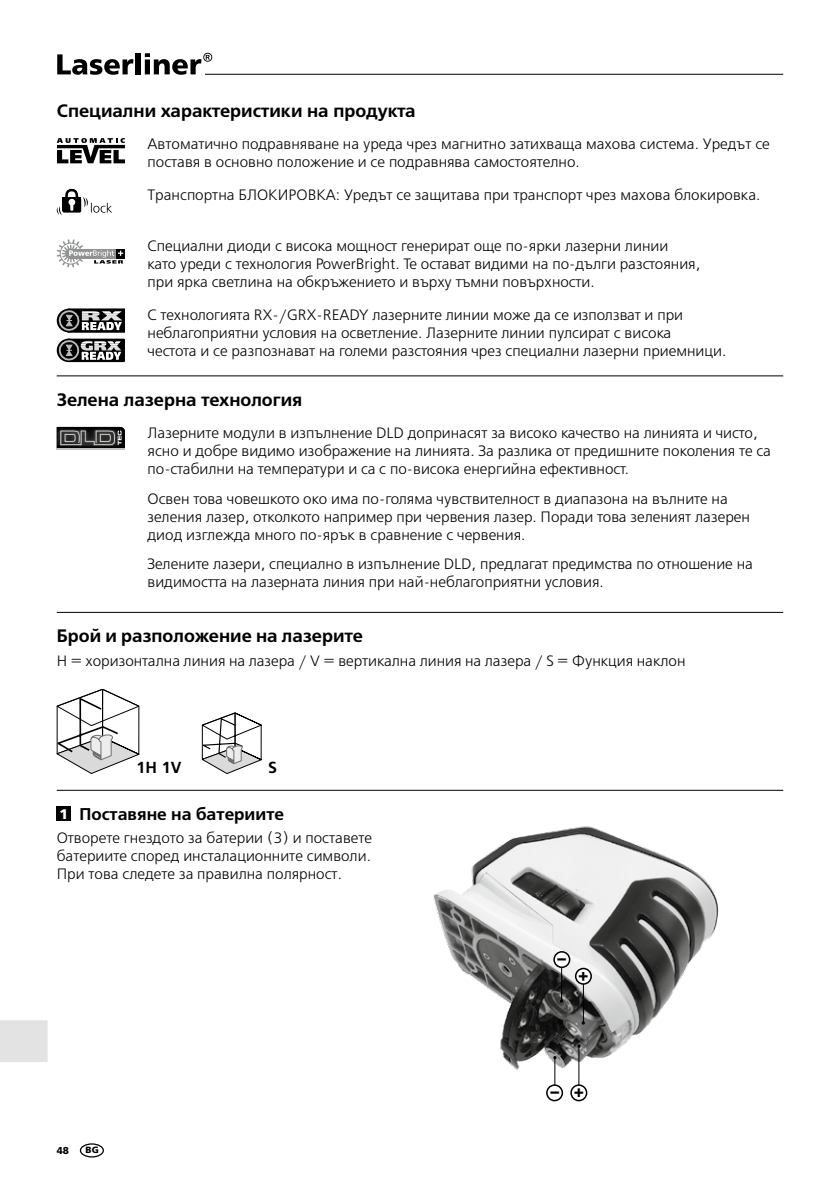
<style>
.page{position:relative;width:840px;height:1191px;background:#fff}
.page>*{position:absolute;margin:0;border:0;box-sizing:border-box;transform-origin:0 0}
.t1{font:600 18px "Free Set";color:#000}
.t2{font:600 17px "Free Set";color:#000}
.t3{font:900 17px "Frutiger LT Com";color:#000}
.t4{font:700 16px "Frutiger LT Com";color:#000}
.t5{font:300 15px/18px "Free Set";color:#000}
.t6{font:900 14px "Frutiger LT Com";color:#fff}
.t7{font:900 10px "Frutiger LT Com";color:#000}
.t8{font:900 9px "Frutiger LT Com";color:#000}
</style>
<div class="page">
<svg style="left:57px;top:54px;width:76px;height:21px"></svg>
<div style="left:136px;top:53px;width:5px;height:21px;background:#000"></div>
<svg style="left:145px;top:53px;width:67px;height:22px"></svg>
<hr style="left:205px;top:74px;width:577px;height:1px;background:#000">
<svg style="left:57px;top:138px;width:68px;height:25px"></svg>
<svg style="left:57px;top:189px;width:55px;height:26px"></svg>
<svg style="left:57px;top:239px;width:68px;height:28px"></svg>
<div style="left:67px;top:309px;width:58px;height:23px;background:#000"></div>
<div style="left:67px;top:309px;width:58px;height:23px;border:1px solid #000"></div>
<svg style="left:58px;top:310px;width:64px;height:21px"></svg>
<div style="left:67px;top:339px;width:58px;height:23px;background:#000"></div>
<svg style="left:57px;top:339px;width:23px;height:23px"></svg>
<svg style="left:58px;top:340px;width:63px;height:20px"></svg>
<hr style="left:57px;top:375px;width:725px;height:1px;background:#000">
<hr style="left:57px;top:612px;width:725px;height:1px;background:#000">
<svg style="left:57px;top:427px;width:68px;height:21px"></svg>
<hr style="left:57px;top:449px;width:68px;height:1px;background:#c1c1c2">
<svg style="left:57px;top:689px;width:82px;height:85px"></svg>
<svg style="left:201px;top:712px;width:61px;height:62px"></svg>
<hr style="left:57px;top:790px;width:725px;height:1px;background:#000">
<div style="left:57px;top:807px;width:14px;height:14px;background:#000"></div>
<img style="left:434px;top:826px;width:285px;height:257px">
<hr style="left:560px;top:964px;width:1px;height:37px;background:#000">
<div style="left:554px;top:951px;width:15px;height:16px;background:#fff;border-radius:50%"></div>
<div style="left:553px;top:951px;width:17px;height:17px;border:2px solid #000;border-radius:50%"></div>
<hr style="left:554px;top:1057px;width:1px;height:31px;background:#000">
<div style="left:546px;top:1085px;width:16px;height:15px;background:#fff;border-radius:50%"></div>
<div style="left:546px;top:1084px;width:16px;height:17px;border:2px solid #000;border-radius:50%"></div>
<hr style="left:582px;top:979px;width:1px;height:44px;background:#000">
<div style="left:575px;top:968px;width:16px;height:16px;background:#fff;border-radius:50%"></div>
<div style="left:574px;top:967px;width:17px;height:17px;border:2px solid #000;border-radius:50%"></div>
<hr style="left:578px;top:1046px;width:1px;height:44px;background:#000">
<div style="left:570px;top:1085px;width:16px;height:15px;background:#fff;border-radius:50%"></div>
<div style="left:570px;top:1084px;width:17px;height:17px;border:2px solid #000;border-radius:50%"></div>
<div style="left:0;top:1020px;width:48px;height:42px;background:#e3e3e3"></div>
<div style="left:80px;top:1143px;width:24px;height:14px;border:1px solid #000;border-radius:50%"></div>
<p class="t1" style="left:57px;top:100px;width:360px">Специални характеристики на продукта</p>
<p class="t5" style="left:147px;top:135px;width:623px">Автоматично подравняване на уреда чрез магнитно затихваща махова система. Уредът се поставя в основно положение и се подравнява самостоятелно.</p>
<p class="t5" style="left:147px;top:186px;width:614px">Транспортна БЛОКИРОВКА: Уредът се защитава при транспорт чрез махова блокировка.</p>
<p class="t5" style="left:147px;top:237px;width:554px">Специални диоди с висока мощност генерират още по-ярки лазерни линии като уреди с технология PowerBright. Те остават видими на по-дълги разстояния, при ярка светлина на обкръжението и върху тъмни повърхности.</p>
<p class="t5" style="left:147px;top:306px;width:580px">С технологията RX-/GRX-READY лазерните линии може да се използват и при неблагоприятни условия на осветление. Лазерните линии пулсират с висока<br>честота и се разпознават на големи разстояния чрез специални лазерни приемници.</p>
<p class="t1" style="left:57px;top:389px;width:247px">Зелена лазерна технология</p>
<p class="t5" style="left:147px;top:424px;width:624px">Лазерните модули в изпълнение DLD допринасят за високо качество на линията и чисто, ясно и добре видимо изображение на линията. За разлика от предишните поколения те са по-стабилни на температури и са с по-висока енергийна ефективност.</p>
<p class="t5" style="left:147px;top:489px;width:603px">Освен това човешкото око има по-голяма чувствителност в диапазона на вълните на зеления лазер, отколкото например при червения лазер. Поради това зеленият лазерен диод изглежда много по-ярък в сравнение с червения.</p>
<p class="t5" style="left:147px;top:555px;width:606px">Зелените лазери, специално в изпълнение DLD, предлагат предимства по отношение на видимостта на лазерната линия при най-неблагоприятни условия.</p>
<p class="t1" style="left:57px;top:625px;width:307px">Брой и разположение на лазерите</p>
<p class="t5" style="left:57px;top:652px;width:630px">H = хоризонтална линия на лазера / V = вертикална линия на лазера / S = Функция наклон</p>
<p class="t4" style="left:136px;top:758px;width:46px">1H 1V</p>
<p class="t4" style="left:268px;top:758px;width:10px">S</p>
<p class="t2" style="left:79px;top:803px;width:206px">Поставяне на батериите</p>
<p class="t5" style="left:57px;top:829px;width:317px;text-align:justify">Отворете гнездото за батерии (3) и поставете батериите според инсталационните символи.<br>При това следете за правилна полярност.</p>
<p class="t6" style="left:59px;top:805px;width:10px">1</p>
<p class="t7" style="left:57px;top:1144px;width:14px">48</p>
<p class="t8" style="left:86px;top:1144px;width:15px">BG</p>
<p class="t3" style="left:557px;top:948px;width:10px">–</p>
<p class="t3" style="left:588px;top:988px;width:12px;rotate:-180deg">+</p>
<p class="t3" style="left:558px;top:1104px;width:10px;rotate:-180deg">–</p>
<p class="t3" style="left:573px;top:1081px;width:12px">+</p>
</div>
